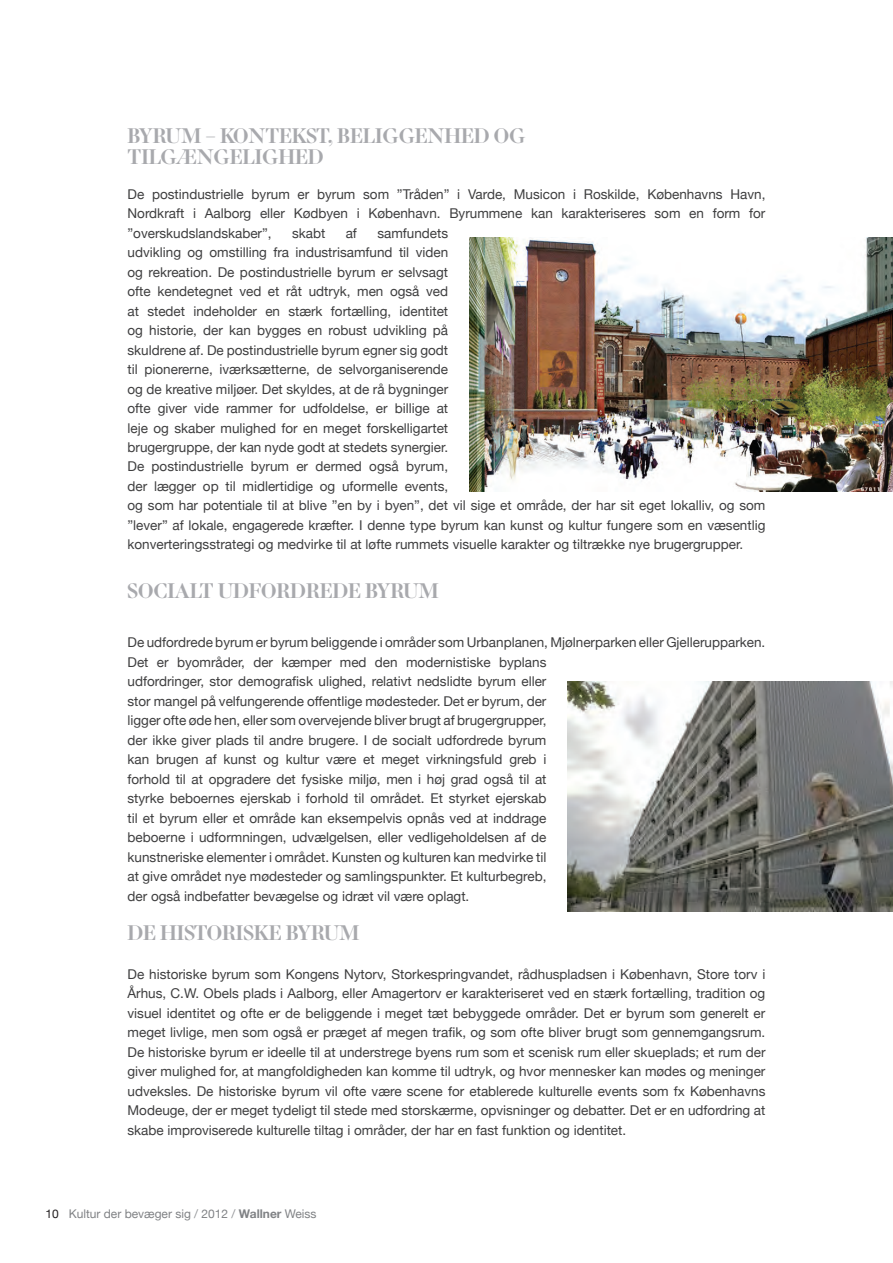
<style>
.page{position:relative;width:893px;height:1263px;background:#fff}
.page>*{position:absolute;margin:0;border:0;box-sizing:border-box;transform-origin:0 0}
.t1{font:700 21px "Venti Quattro";color:#a8a9ad}
.t2{font:13.5px/19.5px "Helvetica Neue";color:#3e3e3f;text-align:justify}
.t3{font:12px "Helvetica Neue";color:#808285}
.s1{color:#231f20}
.s2{color:#939598}
.s3{font-weight:700}
</style>
<div class="page">
<img style="left:469px;top:238px;width:424px;height:253px">
<img style="left:568px;top:682px;width:325px;height:229px">
<h1 class="t1" style="left:128px;top:123px;width:16px">BYRUM</h1>
<h1 class="t1" style="left:205px;top:123px;width:44px">– KONTE</h1>
<h1 class="t1" style="left:292px;top:123px;width:60px">KST , BELIGGEN</h1>
<h1 class="t1" style="left:444px;top:123px;width:66px">HED OG</h1>
<h1 class="t1" style="left:128px;top:144px;width:15px">TILGÆNGELIG</h1>
<h1 class="t1" style="left:278px;top:144px;width:32px">HED</h1>
<p class="t2" style="left:128px;top:185px;width:639px">De postindustrielle byrum er byrum som ”Tråden” i Varde, Musicon i Roskilde, Københavns Havn, Nordkraft i Aalborg eller Kødbyen i København. Byrummene kan karakteriseres som en form for ”overskudslandskaber”,</p>
<p class="t2" style="left:128px;top:224px;width:639px;text-align:left;text-indent:250px">samfundets<br>udvikling og omstilling fra industrisamfund til viden<br>og rekreation. De postindustrielle byrum er selvsagt<br>ofte kendetegnet ved et råt udtryk, men også ved<br>at stedet indeholder en stærk fortælling, identitet<br>og historie, der kan bygges en robust udvikling på<br>skuldrene af. De postindustrielle byrum egner sig godt<br>til pionererne, iværksætterne, de selvorganiserende<br>og de kreative miljøer. Det skyldes, at de rå bygninger<br>ofte giver vide rammer for udfoldelse, er billige at<br>leje og skaber mulighed for en meget forskelligartet<br>brugergruppe, der kan nyde godt at stedets synergier.<br>De postindustrielle byrum er dermed også byrum,<br>der lægger op til midlertidige og uformelle events,<br>og som har potentiale til at blive ”en by i byen”, det vil sige et område, der har sit eget lokalliv, og som ”lever” af lokale, engagerede kræfter. I denne type byrum kan kunst og kultur fungere som en væsentlig konverteringsstrategi og medvirke til at løfte rummets visuelle karakter og tiltrække nye brugergrupper.</p>
<h1 class="t1" style="left:128px;top:578px;width:313px">SOCIALT UDFORDREDE BYRUM</h1>
<p class="t2" style="left:128px;top:633px;width:639px;text-align:left">De udfordrede byrum er byrum beliggende i områder som Urbanplanen, Mjølnerparken eller Gjellerupparken.<br>Det er byområder, der kæmper med den modernistiske byplans<br>udfordringer, stor demografisk ulighed, relativt nedslidte byrum eller<br>stor mangel på velfungerende offentlige mødesteder. Det er byrum, der<br>ligger ofte øde hen, eller som overvejende bliver brugt af brugergrupper,<br>der ikke giver plads til andre brugere. I de socialt udfordrede byrum<br>kan brugen af kunst og kultur være et meget virkningsfuld greb i<br>forhold til at opgradere det fysiske miljø, men i høj grad også til at<br>styrke beboernes ejerskab i forhold til området. Et styrket ejerskab<br>til et byrum eller et område kan eksempelvis opnås ved at inddrage<br>beboerne i udformningen, udvælgelsen, eller vedligeholdelsen af de<br>kunstneriske elementer i området. Kunsten og kulturen kan medvirke til<br>at give området nye mødesteder og samlingspunkter. Et kulturbegreb,<br>der også indbefatter bevægelse og idræt vil være oplagt.</p>
<h1 class="t1" style="left:128px;top:920px;width:233px">DE HISTORISKE BYRUM</h1>
<p class="t2" style="left:128px;top:965px;width:639px">De historiske byrum som Kongens Nytorv, Storkespringvandet, rådhuspladsen i København, Store torv i Århus, C.W. Obels plads i Aalborg, eller Amagertorv er karakteriseret ved en stærk fortælling, tradition og visuel identitet og ofte er de beliggende i meget tæt bebyggede områder. Det er byrum som generelt er meget livlige, men som også er præget af megen trafik, og som ofte bliver brugt som gennemgangsrum.<br>De historiske byrum er ideelle til at understrege byens rum som et scenisk rum eller skueplads; et rum der giver mulighed for, at mangfoldigheden kan komme til udtryk, og hvor mennesker kan mødes og meninger udveksles. De historiske byrum vil ofte være scene for etablerede kulturelle events som fx Københavns Modeuge, der er meget tydeligt til stede med storskærme, opvisninger og debatter. Det er en udfordring at skabe improviserede kulturelle tiltag i områder, der har en fast funktion og identitet.</p>
<p class="t2" style="left:292px;top:224px;width:35px">skabt</p>
<p class="t2" style="left:346px;top:224px;width:13px">af</p>
<p class="t3" style="left:45px;top:1205px;width:273px"><span class="s1">10</span> Kultur der bevæger sig <span class="s2">/</span> 2012 <span class="s2">/</span> <span class="s3">Wallner</span> Weiss</p>
</div>
